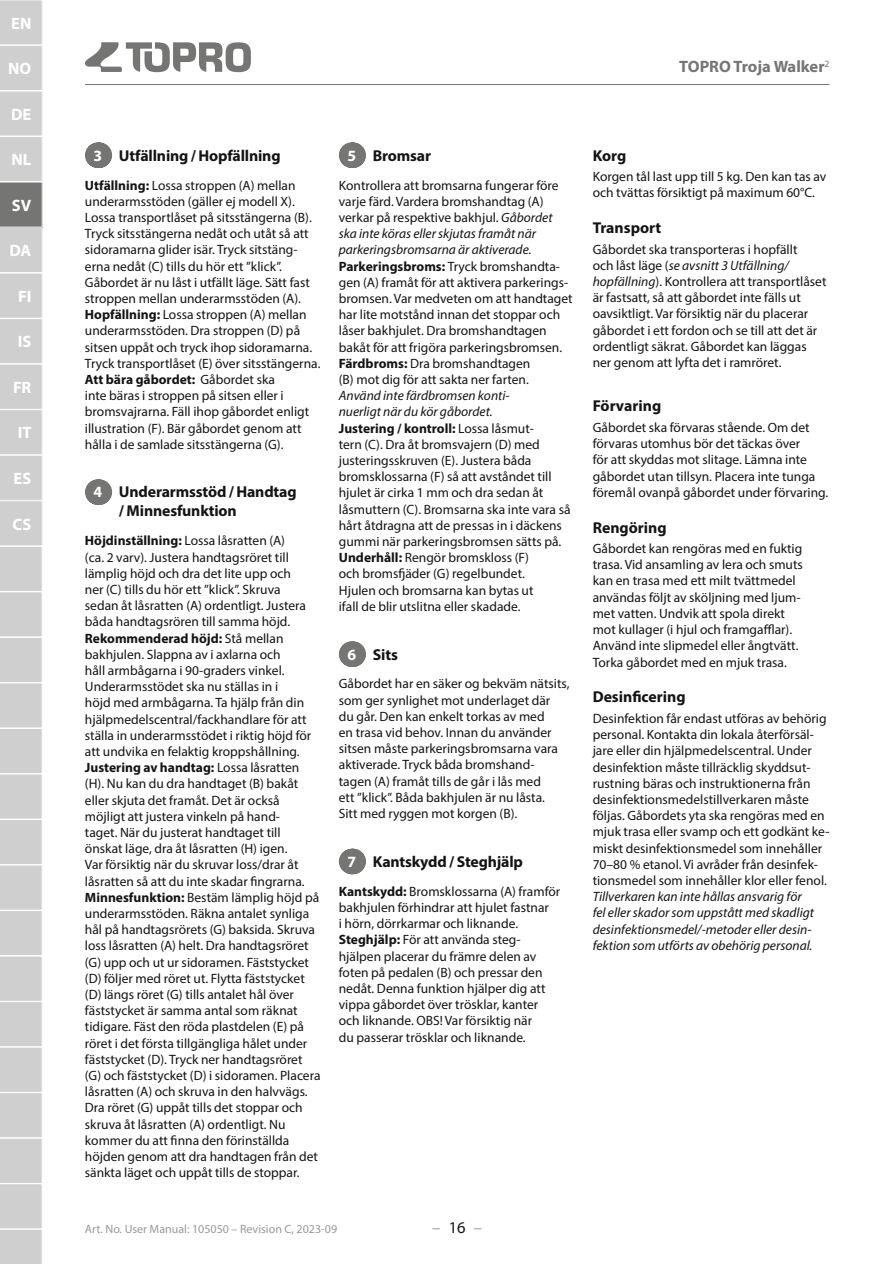
<style>
.page{position:relative;width:894px;height:1264px;background:#fff}
.page>*{position:absolute;margin:0;border:0;box-sizing:border-box;transform-origin:0 0}
.t1{font:700 16.5px "Myriad Pro";color:#fff}
.t2{font:700 16.5px "Myriad Pro";letter-spacing:-.005em;color:#757574}
.t3{font:16.5px "Myriad Pro";color:#999}
.t4{font:700 15.75px/18.9px "Myriad Pro";letter-spacing:-.01em;color:#131413}
.t5{font:13.5px/16.2px "Myriad Pro";color:#131413}
.t6{font:italic 13.5px/16.2px "Myriad Pro";color:#131413}
.t7{font:12px "Myriad Pro";color:#999}
.s1{color:#fff}
.s2{font-weight:700}
.s3{font-style:italic}
.s4{color:#131413}
</style>
<div class="page">
<svg style="left:98px;top:142px;width:1px;height:26px"></svg>
<svg style="left:98px;top:479px;width:1px;height:26px"></svg>
<svg style="left:351px;top:142px;width:2px;height:26px"></svg>
<svg style="left:351px;top:641px;width:2px;height:26px"></svg>
<svg style="left:351px;top:848px;width:2px;height:26px"></svg>
<hr style="left:85px;top:84px;width:744px;height:1px;background:#757574">
<svg style="left:85px;top:42px;width:166px;height:30px"></svg>
<svg style="left:0;top:0;width:42px;height:1264px;background:#cdcdce"></svg>
<p class="t1" style="left:11px;top:12px;width:22px">EN</p>
<p class="t1" style="left:8px;top:58px;width:25px">NO</p>
<p class="t1" style="left:11px;top:103px;width:22px">DE</p>
<p class="t1" style="left:11px;top:149px;width:21px">NL</p>
<p class="t1" style="left:12px;top:194px;width:21px">SV</p>
<p class="t1" style="left:9px;top:240px;width:23px">DA</p>
<p class="t1" style="left:18px;top:285px;width:15px">FI</p>
<p class="t1" style="left:18px;top:331px;width:15px">IS</p>
<p class="t1" style="left:13px;top:376px;width:20px">FR</p>
<p class="t1" style="left:18px;top:422px;width:15px">IT</p>
<p class="t1" style="left:14px;top:468px;width:19px">ES</p>
<p class="t1" style="left:13px;top:513px;width:20px">CS</p>
<p class="t2" style="left:679px;top:56px;width:152px">TOPRO Troja Walker<sup>2</sup></p>
<p class="t4" style="left:93px;top:145px;width:189px"><span class="s1">3</span> Utfällning / Hopfällning</p>
<p class="t5" style="left:85px;top:177px;width:237px"><span class="s2">Utfällning:</span> Lossa stroppen (A) mellan underarmsstöden (gäller ej modell X).<br>Lossa transportlåset på sitsstängerna (B).<br>Tryck sitsstängerna nedåt och utåt så att sidoramarna glider isär. Tryck sitstäng&shy;erna nedåt (C) tills du hör ett ”klick”.<br>Gåbordet är nu låst i utfällt läge. Sätt fast stroppen mellan underarmsstöden (A).<br><span class="s2">Hopfällning:</span> Lossa stroppen (A) mellan underarmsstöden. Dra stroppen (D) på sitsen uppåt och tryck ihop sidoramarna.<br>Tryck transportlåset (E) över sitsstängerna.<br><span class="s2">Att bära gåbordet:</span> Gåbordet ska<br>inte bäras i stroppen på sitsen eller i bromsvajrarna. Fäll ihop gåbordet enligt illustration (F). Bär gåbordet genom att hålla i de samlade sitsstängerna (G).</p>
<p class="t4" style="left:119px;top:482px;width:179px;text-indent:-26px"><span class="s1">4</span> Underarmsstöd / Handtag / Minnesfunktion</p>
<p class="t5" style="left:85px;top:532px;width:237px"><span class="s2">Höjdinställning:</span> Lossa låsratten (A)<br>(ca. 2 varv). Justera handtagsröret till lämplig höjd och dra det lite upp och<br>ner (C) tills du hör ett ”klick”. Skruva<br>sedan åt låsratten (A) ordentligt. Justera båda handtagsrören till samma höjd.<br><span class="s2">Rekommenderad höjd:</span> Stå mellan bakhjulen. Slappna av i axlarna och<br>håll armbågarna i 90-graders vinkel.<br>Underarmsstödet ska nu ställas in i<br>höjd med armbågarna. Ta hjälp från din hjälpmedelscentral/fackhandlare för att ställa in underarmsstödet i riktig höjd för att undvika en felaktig kroppshållning.<br><span class="s2">Justering av handtag:</span> Lossa låsratten (H). Nu kan du dra handtaget (B) bakåt eller skjuta det framåt. Det är också möjligt att justera vinkeln på hand-<br>taget. När du justerat handtaget till önskat läge, dra åt låsratten (H) igen.<br>Var försiktig när du skruvar loss/drar åt låsratten så att du inte skadar fingrarna.<br><span class="s2">Minnesfunktion:</span> Bestäm lämplig höjd på underarmsstöden. Räkna antalet synliga hål på handtagsrörets (G) baksida. Skruva loss låsratten (A) helt. Dra handtagsröret (G) upp och ut ur sidoramen. Fäststycket (D) följer med röret ut. Flytta fäststycket (D) längs röret (G) tills antalet hål över fäststycket är samma antal som räknat tidigare. Fäst den röda plastdelen (E) på röret i det första tillgängliga hålet under fäststycket (D). Tryck ner handtagsröret (G) och fäststycket (D) i sidoramen. Placera låsratten (A) och skruva in den halvvägs.<br>Dra röret (G) uppåt tills det stoppar och skruva åt låsratten (A) ordentligt. Nu kommer du att finna den förinställda höjden genom att dra handtagen från det sänkta läget och uppåt tills de stoppar.</p>
<p class="t4" style="left:347px;top:145px;width:85px"><span class="s1">5</span> Bromsar</p>
<p class="t5" style="left:339px;top:177px;width:235px">Kontrollera att bromsarna fungerar före varje färd. Vardera bromshandtag (A) verkar på respektive bakhjul. <span class="s3">Gåbordet ska inte köras eller skjutas framåt när parkeringsbromsarna är aktiverade.<br></span><span class="s2">Parkeringsbroms:</span> Tryck bromshandta&shy;gen (A) framåt för att aktivera parkerings&shy;bromsen. Var medveten om att handtaget har lite motstånd innan det stoppar och låser bakhjulet. Dra bromshandtagen bakåt för att frigöra parkeringsbromsen.<br><span class="s2">Färdbroms:</span> Dra bromshandtagen<br>(B) mot dig för att sakta ner farten.</p>
<p class="t5" style="left:339px;top:387px;width:233px"><span class="s3">Använd inte färdbromsen konti-<br>nuerligt när du kör gåbordet.<br></span><span class="s2">Justering / kontroll:</span> Lossa låsmut-<br>tern (C). Dra åt bromsvajern (D) med justeringsskruven (E). Justera båda bromsklossarna (F) så att avståndet till hjulet är cirka 1 mm och dra sedan åt låsmuttern (C). Bromsarna ska inte vara så hårt åtdragna att de pressas in i däckens gummi när parkeringsbromsen sätts på.<br><span class="s2">Underhåll:</span> Rengör bromskloss (F)<br>och bromsfjäder (G) regelbundet.<br>Hjulen och bromsarna kan bytas ut<br>ifall de blir utslitna eller skadade.</p>
<p class="t4" style="left:347px;top:644px;width:52px"><span class="s1">6</span> Sits</p>
<p class="t5" style="left:339px;top:675px;width:232px">Gåbordet har en säker og bekväm nätsits, som ger synlighet mot underlaget där<br>du går. Den kan enkelt torkas av med<br>en trasa vid behov. Innan du använder sitsen måste parkeringsbromsarna vara aktiverade. Tryck båda bromshand&shy;tagen (A) framåt tills de går i lås med<br>ett ”klick”. Båda bakhjulen är nu låsta.<br>Sitt med ryggen mot korgen (B).</p>
<p class="t4" style="left:347px;top:851px;width:177px"><span class="s1">7</span> Kantskydd / Steghjälp</p>
<p class="t5" style="left:339px;top:883px;width:223px"><span class="s2">Kantskydd:</span> Bromsklossarna (A) framför bakhjulen förhindrar att hjulet fastnar<br>i hörn, dörrkarmar och liknande.<br><span class="s2">Steghjälp:</span> För att använda steg&shy;hjälpen placerar du främre delen av foten på pedalen (B) och pressar den nedåt. Denna funktion hjälper dig att vippa gåbordet över trösklar, kanter och liknande. OBS! Var försiktig när<br>du passerar trösklar och liknande.</p>
<p class="t7" style="left:85px;top:1222px;width:254px">Art. No. User Manual: 105050 – Revision C, 2023-09</p>
<p class="t3" style="left:432px;top:1217px;width:51px">–<span class="s4">16</span>–</p>
<p class="t4" style="left:592px;top:145px;width:35px">Korg</p>
<p class="t5" style="left:592px;top:168px;width:235px">Korgen tål last upp till 5 kg. Den kan tas av och tvättas försiktigt på maximum 60°C.</p>
<p class="t4" style="left:592px;top:218px;width:70px">Transport</p>
<p class="t5" style="left:592px;top:241px;width:235px">Gåbordet ska transporteras i hopfällt<br>och låst läge (<span class="s3">se avsnitt 3 Utfällning/ hopfällning</span>). Kontrollera att transportlåset är fastsatt, så att gåbordet inte fälls ut oavsiktligt. Var försiktig när du placerar gåbordet i ett fordon och se till att det är ordentligt säkrat. Gåbordet kan läggas ner genom att lyfta det i ramröret.</p>
<p class="t4" style="left:592px;top:396px;width:70px">Förvaring</p>
<p class="t5" style="left:592px;top:419px;width:237px">Gåbordet ska förvaras stående. Om det förvaras utomhus bör det täckas över<br>för att skyddas mot slitage. Lämna inte gåbordet utan tillsyn. Placera inte tunga föremål ovanpå gåbordet under förvaring.</p>
<p class="t4" style="left:592px;top:517px;width:75px">Rengöring</p>
<p class="t5" style="left:592px;top:540px;width:212px">Gåbordet kan rengöras med en fuktig trasa. Vid ansamling av lera och smuts kan en trasa med ett milt tvättmedel användas följt av sköljning med ljum&shy;met vatten. Undvik att spola direkt mot kullager (i hjul och framgafflar).<br>Använd inte slipmedel eller ångtvätt.<br>Torka gåbordet med en mjuk trasa.</p>
<p class="t4" style="left:592px;top:687px;width:94px">Desinficering</p>
<p class="t5" style="left:592px;top:710px;width:238px">Desinfektion får endast utföras av behörig personal. Kontakta din lokala återförsäl&shy;jare eller din hjälpmedelscentral. Under desinfektion måste tillräcklig skyddsut&shy;rustning bäras och instruktionerna från desinfektionsmedelstillverkaren måste följas. Gåbordets yta ska rengöras med en mjuk trasa eller svamp och ett godkänt ke&shy;miskt desinfektionsmedel som innehåller 70–80 % etanol. Vi avråder från desinfek&shy;tionsmedel som innehåller klor eller fenol.</p>
<p class="t6" style="left:592px;top:888px;width:223px">Tillverkaren kan inte hållas ansvarig för fel eller skador som uppstått med skadligt desinfektionsmedel/-metoder eller desin&shy;fektion som utförts av obehörig personal.</p>
</div>
